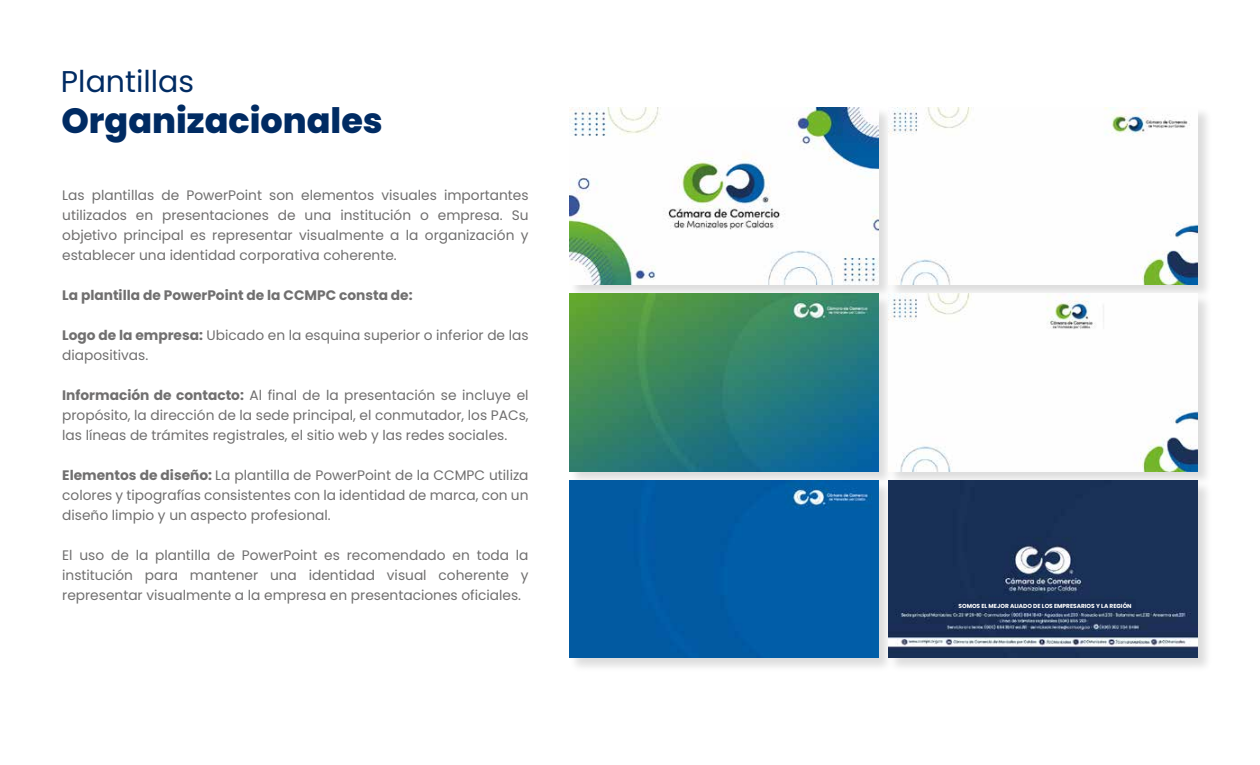
<style>
.page{position:relative;width:1260px;height:765px;background:#fff}
.page>*{position:absolute;margin:0;border:0;box-sizing:border-box;transform-origin:0 0}
.t1{font:800 35px "Poppins";color:#002b63}
.t2{font:30px "Poppins";color:#002b63}
.t3{font:13.75px/20px "Poppins";color:#706f6f;text-align:justify}
.t4{font:700 13.75px "Poppins";color:#706f6f}
.t5{font:700 5.88px "Poppins";color:#fff}
.s1{font-weight:700}
</style>
<div class="page">
<img style="left:569px;top:112px;width:638px;height:555px">
<img style="left:569px;top:107px;width:310px;height:178px">
<img style="left:888px;top:480px;width:310px;height:178px">
<div style="left:569px;top:480px;width:310px;height:178px;background:#025aa4"></div>
<img style="left:888px;top:107px;width:310px;height:178px">
<img style="left:569px;top:294px;width:310px;height:177px">
<img style="left:888px;top:294px;width:309px;height:177px">
<div style="left:957px;top:599px;width:179px;height:10px;background:#182e54"></div>
<h2 class="t2" style="left:61px;top:64px;width:135px">Plantillas</h2>
<h1 class="t1" style="left:61px;top:101px;width:323px">Organizacionales</h1>
<p class="t3" style="left:62px;top:186px;width:468px">Las plantillas de PowerPoint son elementos visuales importantes utilizados en presentaciones de una institución o empresa. Su objetivo principal es representar visualmente a la organización y establecer una identidad corporativa coherente.</p>
<p class="t4" style="left:62px;top:288px;width:352px">La plantilla de PowerPoint de la CCMPC consta de:</p>
<p class="t3" style="left:62px;top:326px;width:468px"><span class="s1">Logo de la empresa:</span> Ubicado en la esquina superior o inferior de las diapositivas.</p>
<p class="t3" style="left:62px;top:386px;width:468px"><span class="s1">Información de contacto:</span> Al final de la presentación se incluye el propósito, la dirección de la sede principal, el conmutador, los PACs, las líneas de trámites registrales, el sitio web y las redes sociales.</p>
<p class="t3" style="left:62px;top:466px;width:468px"><span class="s1">Elementos de diseño:</span> La plantilla de PowerPoint de la CCMPC utiliza colores y tipografías consistentes con la identidad de marca, con un diseño limpio y un aspecto profesional.</p>
<p class="t3" style="left:62px;top:546px;width:468px">El uso de la plantilla de PowerPoint es recomendado en toda la institución para mantener una identidad visual coherente y representar visualmente a la empresa en presentaciones oficiales.</p>
<p class="t5" style="left:958px;top:602px;width:175px">SOMOS EL MEJOR ALIADO DE LOS EMPRESARIOS Y LA REGIÓN</p>
</div>
